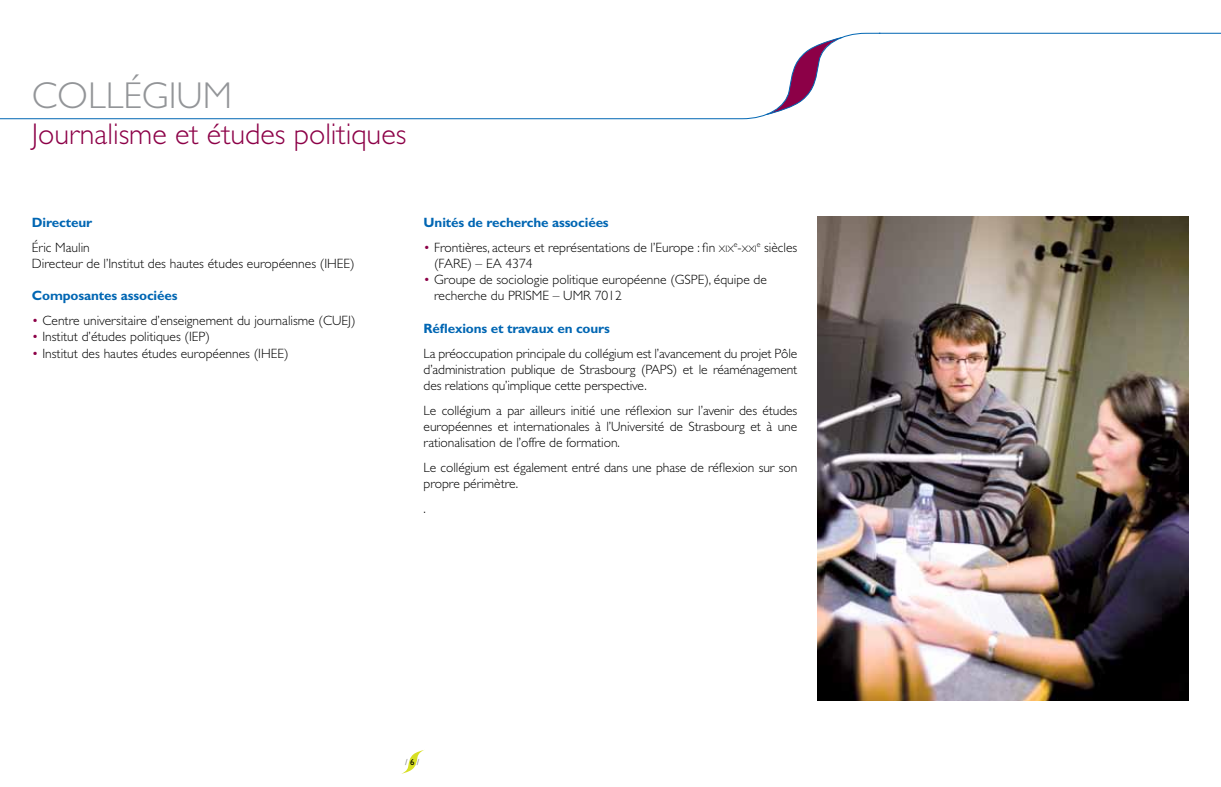
<style>
.page{position:relative;width:1221px;height:787px;background:#fff}
.page>*{position:absolute;margin:0;border:0;box-sizing:border-box;transform-origin:0 0}
.t1{font:300 37.5px "Gill Sans";color:#939598}
.t2{font:300 30px "Gill Sans";color:#8c0047}
.t3{font:300 13.5px/16.2px "Gill Sans";color:#000}
.t4{font:700 13.5px "Gill Sans";letter-spacing:-.01em;color:#0066b3}
.t5{font:300 9.45px "Gill Sans";color:#000}
.t6{font:8.7px "Gill Sans";color:#808285}
.s1{color:#8c0047}
.s2{font-size:9.45px}
.s3{font-size:13.5px}
.s4{color:#000}
</style>
<div class="page">
<svg style="left:403px;top:750px;width:21px;height:23px"></svg>
<img style="left:817px;top:217px;width:371px;height:483px">
<svg style="left:0;top:114px;width:765px;height:5px"></svg>
<svg style="left:765px;top:33px;width:455px;height:83px"></svg>
<h1 class="t1" style="left:32px;top:74px;width:202px">COLLÉGI UM</h1>
<h2 class="t2" style="left:32px;top:117px;width:376px">Journalisme et études politiques</h2>
<p class="t4" style="left:32px;top:214px;width:62px">Directeur</p>
<p class="t3" style="left:32px;top:239px;width:324px">Éric Maulin<br>Directeur de l’Institut des hautes études européennes (I HEE)</p>
<p class="t4" style="left:32px;top:288px;width:147px">Composantes associées</p>
<p class="t3" style="left:32px;top:313px;width:325px"><span class="s1">•</span> Centre universitaire d’enseignement du journalisme (CUEJ)</p>
<p class="t3" style="left:32px;top:329px;width:179px"><span class="s1">•</span> I nstitut d’études politiques (IEP)</p>
<p class="t3" style="left:32px;top:345px;width:258px"><span class="s1">•</span> I nstitut des hautes études européennes (IHEE)</p>
<p class="t4" style="left:423px;top:214px;width:187px">Unités de recherche associées</p>
<p class="t3" style="left:423px;top:239px;width:312px"><span class="s1">•</span> Frontières, acteurs et représentations de l’Europe : fin <span class="s2">XIX</span></p>
<p class="t5" style="left:733px;top:243px;width:24px"><sup>e</sup><span class="s3">-</span>XXI</p>
<p class="t3" style="left:756px;top:239px;width:42px"><sup>e</sup> siècles</p>
<p class="t3" style="left:434px;top:255px;width:100px">(FARE) – EA 4374</p>
<p class="t3" style="left:434px;top:272px;width:334px;text-indent:-11px"><span class="s1">•</span> Groupe de sociologie politique européenne (GSPE), équipe de recherche du PRISME – UMR 7012</p>
<p class="t4" style="left:423px;top:320px;width:188px">Réflexions et travaux en cours</p>
<p class="t3" style="left:423px;top:345px;width:375px;text-align:justify">La préoccupation principale du collégium est l’avancement du projet Pôle d’administration publique de Strasbourg (PAPS) et le réaménagement des relations qu’implique cette perspective.</p>
<p class="t3" style="left:423px;top:402px;width:375px;text-align:justify">Le collégium a par ailleurs initié une réflexion sur l’avenir des études européennes et internationales à l’Université de Strasbourg et à une rationalisation de l’offre de formation.</p>
<p class="t3" style="left:423px;top:459px;width:375px">Le collégium est également entré dans une phase de réflexion sur son propre périmètre.</p>
<p class="t3" style="left:423px;top:500px;width:4px">.</p>
<p class="t6" style="left:405px;top:757px;width:16px">/ <span class="s4">6</span> /</p>
</div>
